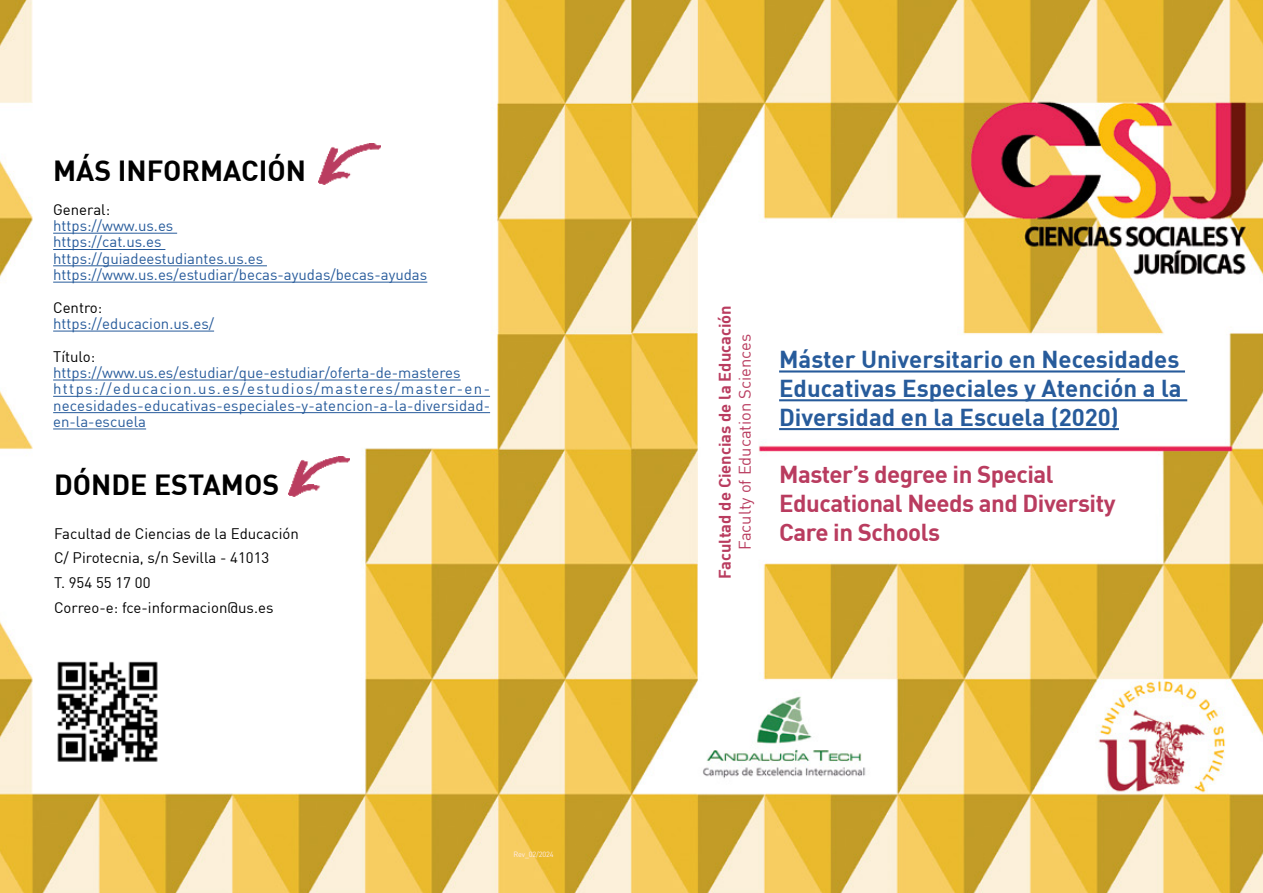
<style>
.page{position:relative;width:1263px;height:893px;background:#fff}
.page>*{position:absolute;margin:0;border:0;box-sizing:border-box;transform-origin:0 0}
.t1{font:700 28.5px "DIN";color:#000}
.t2{font:700 24px/28.8px "DIN";color:#275b9b;text-align:justify}
.t3{font:700 24px/28.8px "DIN";letter-spacing:-.02em;color:#b93c5f}
.t4{font:700 16.5px "DIN";color:#b93c5f}
.t5{font:16.5px "DIN";color:#b93c5f}
.t6{font:15px/16.4px "DIN";color:#275b9b}
.t7{font:15px/24.8px "DIN";color:#000}
.t8{font:7.5px "DIN";letter-spacing:-.02em;color:#ffedf0}
</style>
<div class="page">
<img style="left:0;top:0;width:1263px;height:893px">
<img style="left:319px;top:144px;width:61px;height:40px">
<img style="left:288px;top:456px;width:61px;height:41px">
<hr style="left:779px;top:370px;width:406px;height:3px;background:#275b9b">
<hr style="left:779px;top:399px;width:408px;height:2px;background:#275b9b">
<hr style="left:779px;top:428px;width:340px;height:2px;background:#275b9b">
<img style="left:54px;top:658px;width:107px;height:107px">
<hr style="left:53px;top:233px;width:124px;height:1px;background:#275b9b">
<hr style="left:53px;top:249px;width:112px;height:1px;background:#275b9b">
<hr style="left:53px;top:265px;width:214px;height:1px;background:#275b9b">
<hr style="left:53px;top:282px;width:374px;height:1px;background:#275b9b">
<hr style="left:53px;top:331px;width:161px;height:1px;background:#275b9b">
<hr style="left:53px;top:380px;width:408px;height:1px;background:#275b9b">
<hr style="left:53px;top:396px;width:437px;height:1px;background:#275b9b">
<hr style="left:53px;top:412px;width:437px;height:1px;background:#275b9b">
<hr style="left:53px;top:429px;width:93px;height:1px;background:#275b9b">
<h1 class="t1" style="left:53px;top:152px;width:254px">MÁS INFORMACIÓN</h1>
<p class="t7" style="left:53px;top:197px;width:59px">General:</p>
<p class="t6" style="left:53px;top:217px;width:376px">https://www.us.es<br>https://cat.us.es<br>https://guiadeestudiantes.us.es https://www.us.es/estudiar/becas-ayudas/becas-ayudas</p>
<p class="t7" style="left:53px;top:295px;width:51px">Centro:</p>
<p class="t6" style="left:53px;top:315px;width:162px">https://educacion.us.es/</p>
<p class="t7" style="left:53px;top:343px;width:43px">Título:</p>
<p class="t6" style="left:53px;top:364px;width:439px">https://www.us.es/estudiar/que-estudiar/oferta-de-masteres https://educacion.us.es/estudios/masteres/master-en&shy;necesidades-educativas-especiales-y-atencion-a-la-diversidad&shy;en-la-escuela</p>
<p class="t4" style="left:714px;top:579px;width:275px;rotate:-90deg">Facultad de Ciencias de la Educación</p>
<p class="t5" style="left:734px;top:550px;width:218px;rotate:-90deg">Faculty of Education Sciences</p>
<h2 class="t2" style="left:779px;top:344px;width:404px">Máster Universitario en Necesidades Educativas Especiales y Atención a la Diversidad en la Escuela (2020)</h2>
<h2 class="t3" style="left:779px;top:459px;width:338px">Master’s degree in Special<br>Educational Needs and Diversity</h2>
<h1 class="t1" style="left:54px;top:466px;width:227px">DÓNDE ESTAMOS</h1>
<p class="t7" style="left:54px;top:520px;width:246px">Facultad de Ciencias de la Educación</p>
<h2 class="t3" style="left:779px;top:517px;width:163px">Care in Schools</h2>
<p class="t7" style="left:54px;top:545px;width:221px">C/ Pirotecnia, s/n Sevilla - 41013<br>T. 954 55 17 00<br>Correo-e: fce-informacion@us.es</p>
<p class="t8" style="left:513px;top:850px;width:42px">Rev_02/2024</p>
</div>
